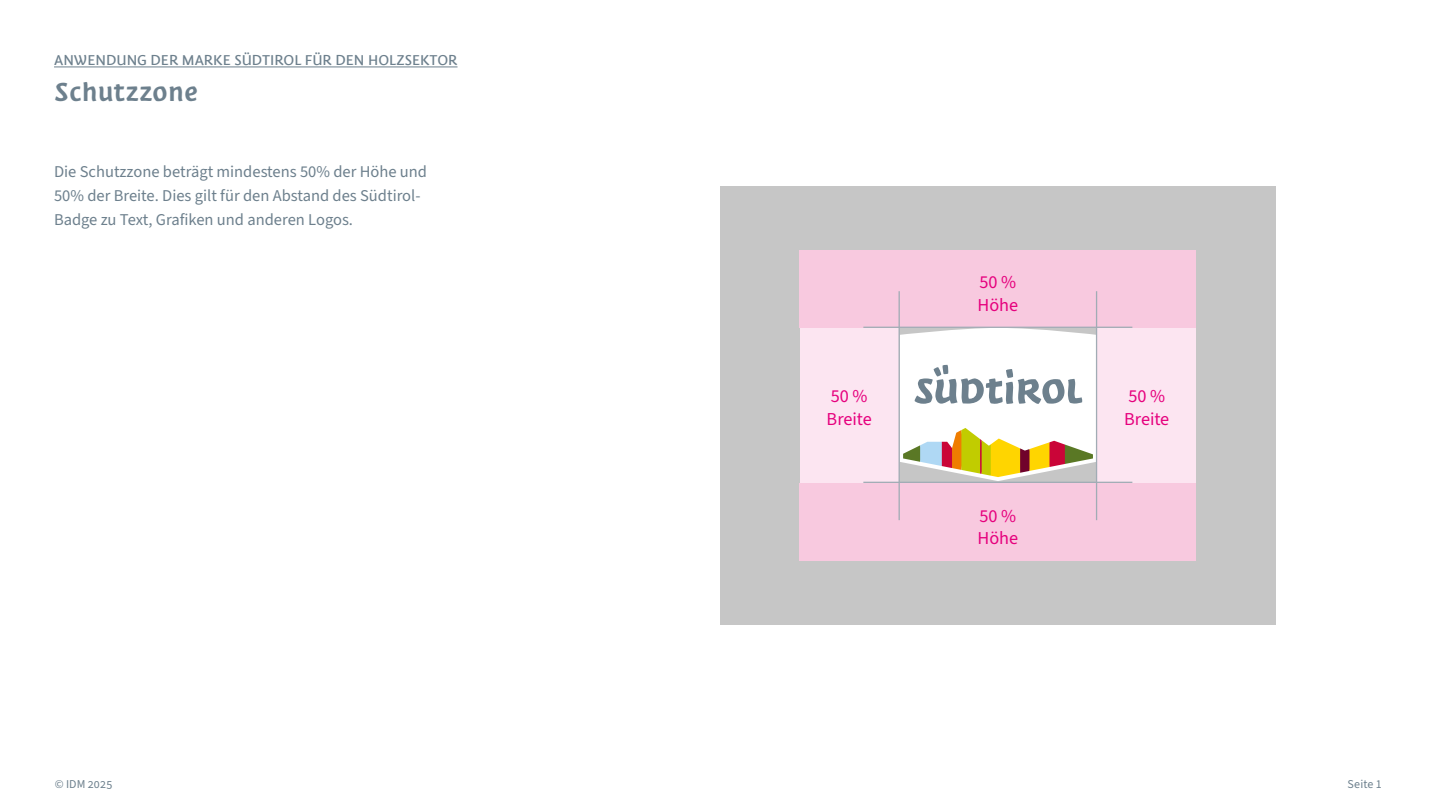
<style>
.page{position:relative;width:1441px;height:810px;background:#fff}
.page>*{position:absolute;margin:0;border:0;box-sizing:border-box;transform-origin:0 0}
.t1{font:30px "Suedtirol Pro";color:#6d808d}
.t2{font:18.15px/22.5px "Source Sans 3";letter-spacing:-.005em;color:#e6007d}
.t3{font:16.5px/24px "Source Sans 3";color:#6d808d}
.t4{font:15px "Suedtirol Next TT";color:#6d808d}
.t5{font:12px "Source Sans 3";letter-spacing:.01em;color:#6d808d}
</style>
<div class="page">
<hr style="left:54px;top:66px;width:403px;height:1px;background:#6d808d">
<div style="left:720px;top:186px;width:555px;height:438px;background:#c6c6c6"></div>
<svg style="left:899px;top:328px;width:196px;height:153px;background:#e3e0ce"></svg>
<div style="left:799px;top:483px;width:396px;height:78px;background:#f8c9df"></div>
<div style="left:799px;top:327px;width:99px;height:156px;background:#fce5f1"></div>
<div style="left:1097px;top:327px;width:98px;height:156px;background:#fce5f1"></div>
<div style="left:799px;top:251px;width:396px;height:77px;background:#f8c9df"></div>
<hr style="left:863px;top:327px;width:269px;height:1px;background:#a1acb5">
<hr style="left:863px;top:482px;width:269px;height:1px;background:#a1acb5">
<hr style="left:898px;top:291px;width:1px;height:229px;background:#a1acb5">
<hr style="left:1095px;top:291px;width:2px;height:229px;background:#a1acb5">
<p class="t4" style="left:54px;top:52px;width:405px">ANWENDUNG DER MARKE SÜDTIROL FÜR DEN HOLZSEKTOR</p>
<h1 class="t1" style="left:54px;top:75px;width:145px">Schutzzone</h1>
<p class="t3" style="left:54px;top:160px;width:374px">Die Schutzzone beträgt mindestens 50% der Höhe und<br>50% der Breite. Dies gilt für den Abstand des Südtirol-<br>Badge zu Text, Grafiken und anderen Logos.</p>
<p class="t2" style="left:977px;top:271px;width:42px">50%<br>Höhe</p>
<p class="t2" style="left:826px;top:385px;width:47px">50%<br>Breite</p>
<p class="t2" style="left:1124px;top:385px;width:47px">50%<br>Breite</p>
<p class="t2" style="left:977px;top:505px;width:42px">50%<br>Höhe</p>
<p class="t5" style="left:55px;top:776px;width:59px">© IDM 2025</p>
<p class="t5" style="left:1347px;top:776px;width:36px">Seite 1</p>
</div>
